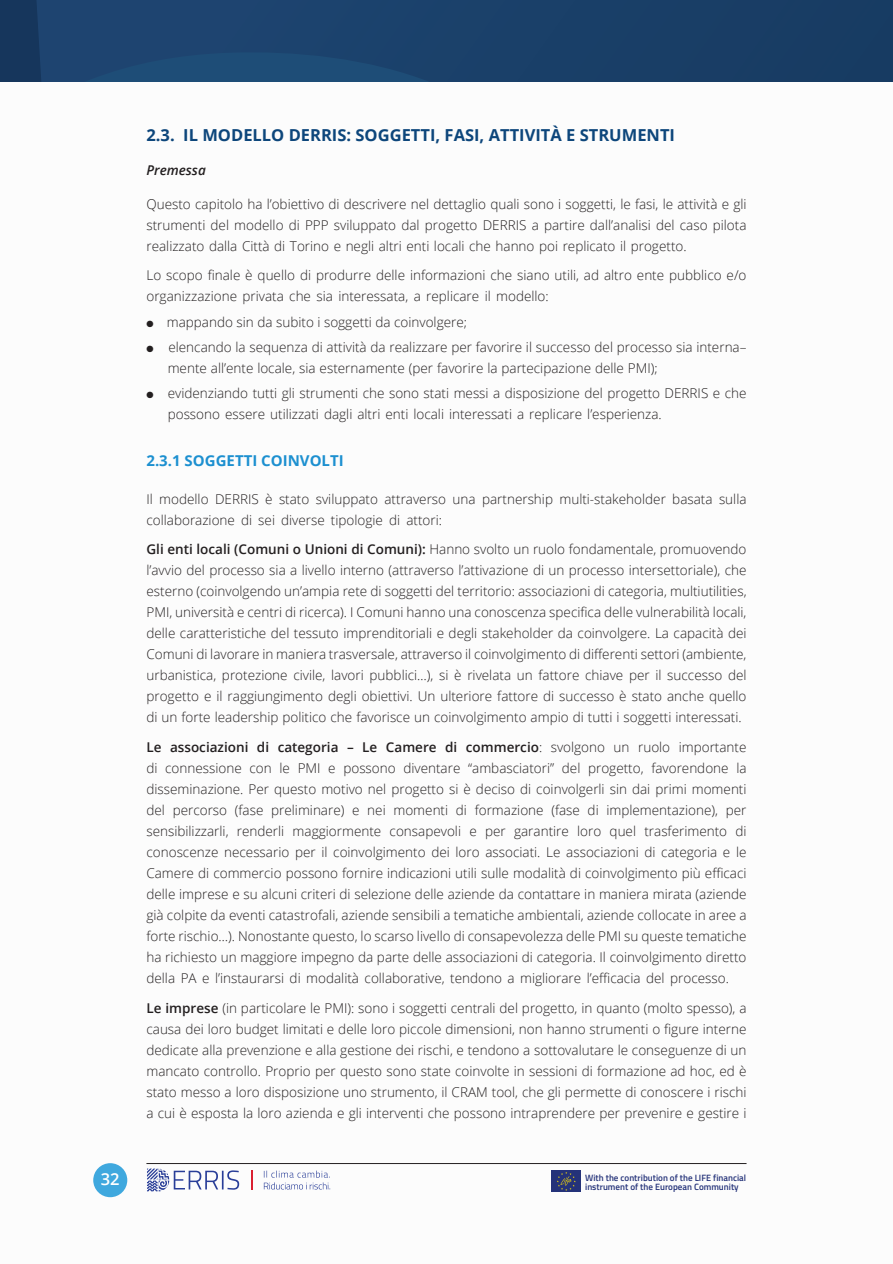
<style>
.page{position:relative;width:893px;height:1264px;background:#fff}
.page>*{position:absolute;margin:0;border:0;box-sizing:border-box;transform-origin:0 0}
.t1{font:700 16.5px "Open Sans";color:#0d467b}
.t2{font:600 16.5px "Open Sans";color:#fff}
.t3{font:700 15px "Open Sans";color:#1d90d0}
.t4{font:300 13.5px/21px "Open Sans";color:#231f20;text-align:justify}
.t5{font:italic 600 13.5px "Open Sans";color:#231f20}
.t6{font:600 9.15px/8.6px "Titillium Web";color:#243279}
.s1{font-weight:600}
</style>
<div class="page">
<div style="left:0;top:0;width:892px;height:81px;background:#183c64"></div>
<svg style="left:42px;top:0;width:638px;height:81px;fill:#1b426d"></svg>
<hr style="left:146px;top:1162px;width:600px;height:1px;background:#231f20">
<div style="left:93px;top:1162px;width:34px;height:34px;background:#3fa8de;border-radius:50%"></div>
<div style="left:551px;top:1170px;width:29px;height:21px;background:#243279"></div>
<svg style="left:557px;top:1172px;width:18px;height:18px"></svg>
<svg style="left:264px;top:1170px;width:66px;height:19px"></svg>
<svg style="left:251px;top:1170px;width:1px;height:19px"></svg>
<svg style="left:147px;top:1168px;width:92px;height:23px"></svg>
<p class="t1" style="left:146px;top:123px;width:530px">2.3. IL MODELLO DERRIS: SOGGETTI, FASI, ATTIVITÀ E STRUMENTI</p>
<p class="t5" style="left:146px;top:161px;width:61px">Premessa</p>
<p class="t4" style="left:146px;top:193px;width:601px">Questo capitolo ha l’obiettivo di descrivere nel dettaglio quali sono i soggetti, le fasi, le attività e gli strumenti del modello di PPP sviluppato dal progetto DERRIS a partire dall’analisi del caso pilota realizzato dalla Città di Torino e negli altri enti locali che hanno poi replicato il progetto.</p>
<p class="t4" style="left:146px;top:264px;width:601px">Lo scopo finale è quello di produrre delle informazioni che siano utili, ad altro ente pubblico e/o organizzazione privata che sia interessata, a replicare il modello:</p>
<p class="t4" style="left:146px;top:311px;width:322px">● mappando sin da subito i soggetti da coinvolgere;</p>
<p class="t4" style="left:168px;top:336px;width:580px;text-indent:-21px">● elencando la sequenza di attività da realizzare per favorire il successo del processo sia interna– mente all’ente locale, sia esternamente (per favorire la partecipazione delle PMI);</p>
<p class="t4" style="left:168px;top:382px;width:580px;text-indent:-21px">● evidenziando tutti gli strumenti che sono stati messi a disposizione del progetto DERRIS e che possono essere utilizzati dagli altri enti locali interessati a replicare l’esperienza.</p>
<p class="t3" style="left:146px;top:449px;width:199px">2.3.1 SOGGETTI COINVOLTI</p>
<p class="t4" style="left:146px;top:488px;width:601px">Il modello DERRIS è stato sviluppato attraverso una partnership multi-stakeholder basata sulla collaborazione di sei diverse tipologie di attori:</p>
<p class="t4" style="left:146px;top:538px;width:601px"><span class="s1">Gli enti locali (Comuni o Unioni di Comuni):</span> Hanno svolto un ruolo fondamentale, promuovendo l’avvio del processo sia a livello interno (attraverso l’attivazione di un processo intersettoriale), che esterno (coinvolgendo un’ampia rete di soggetti del territorio: associazioni di categoria, multiutilities, PMI, università e centri di ricerca). I Comuni hanno una conoscenza specifica delle vulnerabilità locali, delle caratteristiche del tessuto imprenditoriali e degli stakeholder da coinvolgere. La capacità dei Comuni di lavorare in maniera trasversale, attraverso il coinvolgimento di differenti settori (ambiente, urbanistica, protezione civile, lavori pubblici…), si è rivelata un fattore chiave per il successo del progetto e il raggiungimento degli obiettivi. Un ulteriore fattore di successo è stato anche quello di un forte leadership politico che favorisce un coinvolgimento ampio di tutti i soggetti interessati.</p>
<p class="t4" style="left:146px;top:736px;width:601px"><span class="s1">Le associazioni di categoria – Le Camere di commercio</span>: svolgono un ruolo importante di connessione con le PMI e possono diventare “ambasciatori” del progetto, favorendone la disseminazione. Per questo motivo nel progetto si è deciso di coinvolgerli sin dai primi momenti del percorso (fase preliminare) e nei momenti di formazione (fase di implementazione), per sensibilizzarli, renderli maggiormente consapevoli e per garantire loro quel trasferimento di conoscenze necessario per il coinvolgimento dei loro associati. Le associazioni di categoria e le Camere di commercio possono fornire indicazioni utili sulle modalità di coinvolgimento più efficaci delle imprese e su alcuni criteri di selezione delle aziende da contattare in maniera mirata (aziende già colpite da eventi catastrofali, aziende sensibili a tematiche ambientali, aziende collocate in aree a forte rischio…). Nonostante questo, lo scarso livello di consapevolezza delle PMI su queste tematiche ha richiesto un maggiore impegno da parte delle associazioni di categoria. Il coinvolgimento diretto della PA e l’instaurarsi di modalità collaborative, tendono a migliorare l’efficacia del processo.</p>
<p class="t4" style="left:146px;top:996px;width:601px"><span class="s1">Le imprese</span> (in particolare le PMI): sono i soggetti centrali del progetto, in quanto (molto spesso), a causa dei loro budget limitati e delle loro piccole dimensioni, non hanno strumenti o figure interne dedicate alla prevenzione e alla gestione dei rischi, e tendono a sottovalutare le conseguenze di un mancato controllo. Proprio per questo sono state coinvolte in sessioni di formazione ad hoc, ed è stato messo a loro disposizione uno strumento, il CRAM tool, che gli permette di conoscere i rischi a cui è esposta la loro azienda e gli interventi che possono intraprendere per prevenire e gestire i</p>
<p class="t2" style="left:101px;top:1167px;width:20px">32</p>
<p class="t6" style="left:585px;top:1172px;width:162px">With the contribution of the LIFE financial instrument of the European Community</p>
</div>
